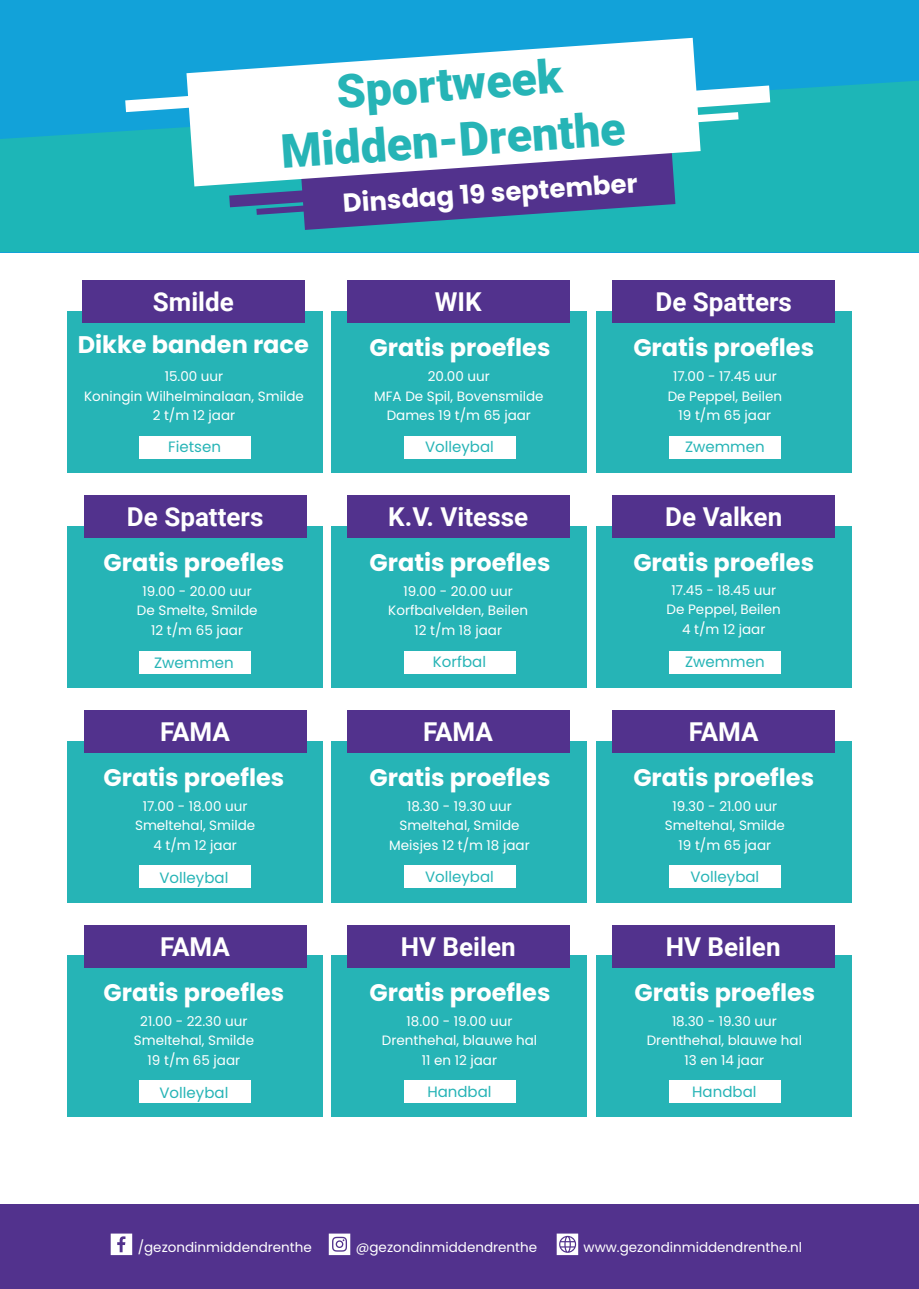
<style>
.page{position:relative;width:919px;height:1289px;background:#fff}
.page>*{position:absolute;margin:0;border:0;box-sizing:border-box;transform-origin:0 0}
.t1{font:900 46.5px/55.8px "Roboto";color:#26b4b6;text-align:center}
.t2{font:700 25.95px "Roboto";color:#fff}
.t3{font:700 25.95px "Poppins";color:#fff}
.t4{font:700 24px "Poppins";color:#fff}
.t5{font:15px "Poppins";color:#26b4b6}
.t6{font:13.5px/19.5px "Poppins";color:#fff;text-align:center}
</style>
<div class="page">
<div style="left:67px;top:526px;width:255px;height:161px;background:#26b4b6"></div>
<div style="left:67px;top:741px;width:255px;height:161px;background:#26b4b6"></div>
<div style="left:67px;top:955px;width:255px;height:162px;background:#26b4b6"></div>
<div style="left:331px;top:311px;width:256px;height:161px;background:#26b4b6"></div>
<div style="left:331px;top:526px;width:256px;height:161px;background:#26b4b6"></div>
<div style="left:331px;top:741px;width:256px;height:161px;background:#26b4b6"></div>
<div style="left:331px;top:955px;width:256px;height:162px;background:#26b4b6"></div>
<div style="left:596px;top:955px;width:256px;height:162px;background:#26b4b6"></div>
<div style="left:67px;top:311px;width:255px;height:161px;background:#26b4b6"></div>
<div style="left:596px;top:311px;width:256px;height:161px;background:#26b4b6"></div>
<div style="left:596px;top:526px;width:256px;height:161px;background:#26b4b6"></div>
<div style="left:596px;top:741px;width:256px;height:161px;background:#26b4b6"></div>
<div style="left:84px;top:495px;width:223px;height:42px;background:#52328d"></div>
<div style="left:84px;top:709px;width:223px;height:43px;background:#52328d"></div>
<div style="left:84px;top:924px;width:223px;height:43px;background:#52328d"></div>
<div style="left:347px;top:280px;width:223px;height:43px;background:#52328d"></div>
<div style="left:347px;top:495px;width:223px;height:42px;background:#52328d"></div>
<div style="left:347px;top:709px;width:223px;height:43px;background:#52328d"></div>
<div style="left:347px;top:924px;width:223px;height:43px;background:#52328d"></div>
<div style="left:612px;top:924px;width:223px;height:43px;background:#52328d"></div>
<div style="left:83px;top:280px;width:222px;height:43px;background:#52328d"></div>
<div style="left:612px;top:280px;width:223px;height:43px;background:#52328d"></div>
<div style="left:612px;top:495px;width:223px;height:42px;background:#52328d"></div>
<div style="left:612px;top:709px;width:223px;height:43px;background:#52328d"></div>
<div style="left:139px;top:650px;width:112px;height:23px;background:#fff"></div>
<div style="left:139px;top:865px;width:112px;height:23px;background:#fff"></div>
<div style="left:139px;top:1080px;width:112px;height:23px;background:#fff"></div>
<div style="left:404px;top:435px;width:111px;height:23px;background:#fff"></div>
<div style="left:404px;top:650px;width:111px;height:23px;background:#fff"></div>
<div style="left:404px;top:865px;width:111px;height:23px;background:#fff"></div>
<div style="left:404px;top:1080px;width:111px;height:23px;background:#fff"></div>
<div style="left:669px;top:1080px;width:111px;height:23px;background:#fff"></div>
<div style="left:139px;top:435px;width:112px;height:23px;background:#fff"></div>
<div style="left:669px;top:435px;width:111px;height:23px;background:#fff"></div>
<div style="left:669px;top:650px;width:111px;height:23px;background:#fff"></div>
<div style="left:669px;top:865px;width:111px;height:23px;background:#fff"></div>
<div style="left:0;top:0;width:918px;height:252px;background:#12a2d9"></div>
<svg style="left:0;top:81px;width:918px;height:171px;background:#1bb3bb"></svg>
<svg style="left:229px;top:186px;width:446px;height:44px;background:#3f609b"></svg>
<svg style="left:186px;top:38px;width:514px;height:148px;background:#c8dbec"></svg>
<svg style="left:125px;top:91px;width:131px;height:21px"></svg>
<svg style="left:607px;top:85px;width:163px;height:43px;background:#cbedef"></svg>
<div style="left:0;top:1203px;width:918px;height:85px;background:#52328d"></div>
<svg style="left:111px;top:1233px;width:21px;height:21px"></svg>
<svg style="left:329px;top:1233px;width:21px;height:21px"></svg>
<svg style="left:556px;top:1233px;width:22px;height:21px"></svg>
<h1 class="t1" style="left:275px;top:66px;width:346px;rotate:-4deg">Sportweek<br>Midden-Drenthe</h1>
<h2 class="t3" style="left:342px;top:188px;width:297px;rotate:-4deg">Dinsdag 19 september</h2>
<h2 class="t2" style="left:153px;top:284px;width:82px">Smilde</h2>
<h2 class="t2" style="left:655px;top:284px;width:138px">De Spatters</h2>
<h2 class="t2" style="left:435px;top:284px;width:48px">WIK</h2>
<h3 class="t4" style="left:78px;top:331px;width:233px">Dikke banden race</h3>
<h3 class="t4" style="left:633px;top:334px;width:182px">Gratis proefles</h3>
<h3 class="t4" style="left:369px;top:334px;width:182px">Gratis proefles</h3>
<p class="t6" style="left:84px;top:366px;width:221px">15.00 uur<br>Koningin Wilhelminalaan, Smilde<br>2 t/m 12 jaar</p>
<p class="t6" style="left:667px;top:366px;width:116px">17.00 - 17.45 uur<br>De Peppel, Beilen<br>19 t/m 65 jaar</p>
<p class="t6" style="left:374px;top:366px;width:171px">20.00 uur<br>MFA De Spil, Bovensmilde<br>Dames 19 t/m 65 jaar</p>
<p class="t5" style="left:168px;top:438px;width:54px">Fietsen</p>
<p class="t5" style="left:685px;top:438px;width:81px">Zwemmen</p>
<p class="t5" style="left:425px;top:438px;width:70px">Volleybal</p>
<h2 class="t2" style="left:127px;top:498px;width:138px">De Spatters</h2>
<h2 class="t2" style="left:388px;top:498px;width:141px">K.V. Vitesse</h2>
<h2 class="t2" style="left:665px;top:498px;width:118px">De Valken</h2>
<h3 class="t4" style="left:103px;top:549px;width:182px">Gratis proefles</h3>
<h3 class="t4" style="left:369px;top:549px;width:182px">Gratis proefles</h3>
<h3 class="t4" style="left:633px;top:549px;width:182px">Gratis proefles</h3>
<p class="t6" style="left:137px;top:581px;width:122px">19.00 - 20.00 uur<br>De Smelte, Smilde<br>12 t/m 65 jaar</p>
<p class="t6" style="left:388px;top:581px;width:141px">19.00 - 20.00 uur<br>Korfbalvelden, Beilen<br>12 t/m 18 jaar</p>
<p class="t6" style="left:666px;top:580px;width:116px">17.45 - 18.45 uur<br>De Peppel, Beilen<br>4 t/m 12 jaar</p>
<p class="t5" style="left:154px;top:653px;width:81px">Zwemmen</p>
<p class="t5" style="left:433px;top:653px;width:55px">Korfbal</p>
<p class="t5" style="left:685px;top:653px;width:81px">Zwemmen</p>
<h2 class="t2" style="left:160px;top:713px;width:71px">FAMA</h2>
<h2 class="t2" style="left:423px;top:713px;width:71px">FAMA</h2>
<h2 class="t2" style="left:688px;top:713px;width:71px">FAMA</h2>
<h3 class="t4" style="left:103px;top:764px;width:182px">Gratis proefles</h3>
<h3 class="t4" style="left:369px;top:764px;width:182px">Gratis proefles</h3>
<h3 class="t4" style="left:633px;top:764px;width:182px">Gratis proefles</h3>
<p class="t6" style="left:135px;top:796px;width:122px">17.00 - 18.00 uur<br>Smeltehal, Smilde<br>4 t/m 12 jaar</p>
<p class="t6" style="left:389px;top:796px;width:142px">18.30 - 19.30 uur<br>Smeltehal, Smilde<br>Meisjes 12 t/m 18 jaar</p>
<p class="t6" style="left:664px;top:796px;width:122px">19.30 - 21.00 uur<br>Smeltehal, Smilde<br>19 t/m 65 jaar</p>
<p class="t5" style="left:159px;top:868px;width:70px">Volleybal</p>
<p class="t5" style="left:425px;top:868px;width:70px">Volleybal</p>
<p class="t5" style="left:690px;top:868px;width:70px">Volleybal</p>
<h2 class="t2" style="left:160px;top:928px;width:71px">FAMA</h2>
<h2 class="t2" style="left:401px;top:928px;width:116px">HV Beilen</h2>
<h2 class="t2" style="left:665px;top:928px;width:116px">HV Beilen</h2>
<h3 class="t4" style="left:103px;top:978px;width:182px">Gratis proefles</h3>
<h3 class="t4" style="left:369px;top:978px;width:182px">Gratis proefles</h3>
<h3 class="t4" style="left:634px;top:978px;width:182px">Gratis proefles</h3>
<p class="t6" style="left:134px;top:1011px;width:122px">21.00 - 22.30 uur<br>Smeltehal, Smilde<br>19 t/m 65 jaar</p>
<p class="t6" style="left:382px;top:1011px;width:157px">18.00 - 19.00 uur<br>Drenthehal, blauwe hal<br>11 en 12 jaar</p>
<p class="t6" style="left:646px;top:1011px;width:157px">18.30 - 19.30 uur<br>Drenthehal, blauwe hal<br>13 en 14 jaar</p>
<p class="t5" style="left:159px;top:1083px;width:70px">Volleybal</p>
<p class="t5" style="left:427px;top:1083px;width:66px">Handbal</p>
<p class="t5" style="left:692px;top:1083px;width:66px">Handbal</p>
<p class="t6" style="left:138px;top:1237px;width:176px">/gezondinmiddendrenthe</p>
<p class="t6" style="left:356px;top:1237px;width:183px">@gezondinmiddendrenthe</p>
<p class="t6" style="left:583px;top:1237px;width:220px">www.gezondinmiddendrenthe.nl</p>
</div>
